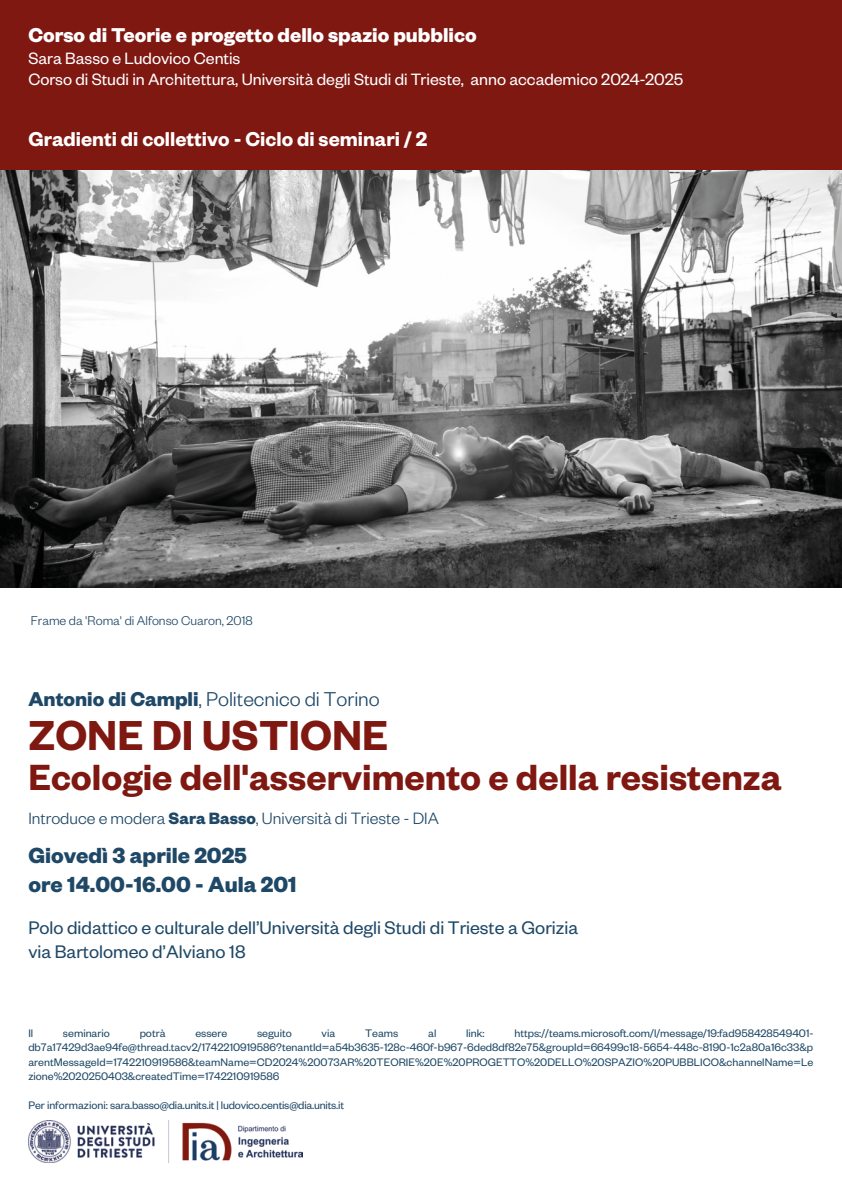
<style>
.page{position:relative;width:842px;height:1191px;background:#fff}
.page>*{position:absolute;margin:0;border:0;box-sizing:border-box;transform-origin:0 0}
.t1{font:600 46px "Founders Grotesk";color:#801812}
.t2{font:600 40px "Founders Grotesk";color:#801812}
.t3{font:700 24px/28.8px "Founders Grotesk";color:#1f4867}
.t4{font:700 22px "Founders Grotesk";color:#fff}
.t5{font:600 22px "Founders Grotesk";color:#fff}
.t6{font:300 22px "Founders Grotesk";color:#1f4867}
.t7{font:20px/24px "Founders Grotesk";color:#1f4866}
.t8{font:18px/21.6px "Founders Grotesk";color:#fff}
.t9{font:300 18px "Founders Grotesk";color:#1f4867}
.t10{font:300 14px "Founders Grotesk";color:#1f4867}
.t11{font:12px/14.4px "Founders Grotesk";color:#1f4866;text-align:justify}
.s1{font-weight:700}
</style>
<div class="page">
<div style="left:0;top:0;width:842px;height:170px;background:#801812"></div>
<img style="left:0;top:170px;width:842px;height:417px">
<img style="left:28px;top:1120px;width:274px;height:42px">
<h3 class="t4" style="left:28px;top:21px;width:450px">Corso di Teorie e progetto dello spazio pubblico</h3>
<h3 class="t8" style="left:28px;top:46px;width:656px">Sara Basso e Ludovico Centis<br>Corso di Studi in Architettura, Università degli Studi di Trieste, anno accademico 2024-2025</h3>
<h3 class="t5" style="left:28px;top:125px;width:400px">Gradienti di collettivo - Ciclo di seminari / 2</h3>
<p class="t10" style="left:31px;top:611px;width:223px">Frame da 'Roma' di Alfonso Cuaron, 2018</p>
<h3 class="t6" style="left:28px;top:685px;width:353px"><span class="s1">Antonio di Campli</span>, Politecnico di Torino</h3>
<h1 class="t1" style="left:28px;top:706px;width:361px">ZONE DI USTIONE</h1>
<h2 class="t2" style="left:28px;top:752px;width:755px">Ecologie dell'asservimento e della resistenza</h2>
<h3 class="t9" style="left:28px;top:807px;width:412px">Introduce e modera <span class="s1">Sara Basso</span>, Università di Trieste - DIA</h3>
<h3 class="t3" style="left:28px;top:839px;width:270px">Giovedì 3 aprile 2025<br>ore 14.00-16.00 - Aula 201</h3>
<h3 class="t7" style="left:28px;top:914px;width:551px">Polo didattico e culturale dell’Università degli Studi di Trieste a Gorizia via Bartolomeo d’Alviano 18</h3>
<p class="t11" style="left:28px;top:1025px;width:787px;text-indent:486px">https://teams.microsoft.com/l/message/19:fad958428549401- db7a17429d3ae94fe@thread.tacv2/1742210919586?tenantId=a54b3635-128c-460f-b967-6ded8df82e75&amp;groupId=66499c18-5654-448c-8190-1c2a80a16c33&amp;p arentMessageId=1742210919586&amp;teamName=CD2024%20073AR%20TEORIE%20E%20PROGETTO%20DELLO%20SPAZIO%20PUBBLICO&amp;channelName=Le zione%2020250403&amp;createdTime=1742210919586</p>
<p class="t11" style="left:28px;top:1097px;width:317px">Per informazioni: sara.basso@dia.units.it | ludovico.centis@dia.units.it</p>
<p class="t11" style="left:28px;top:1025px;width:6px">Il</p>
<p class="t11" style="left:63px;top:1025px;width:48px">seminario</p>
<p class="t11" style="left:140px;top:1025px;width:27px">potrà</p>
<p class="t11" style="left:195px;top:1025px;width:33px">essere</p>
<p class="t11" style="left:257px;top:1025px;width:36px">seguito</p>
<p class="t11" style="left:322px;top:1025px;width:15px">via</p>
<p class="t11" style="left:365px;top:1025px;width:35px">Teams</p>
<p class="t11" style="left:428px;top:1025px;width:10px">al</p>
<p class="t11" style="left:466px;top:1025px;width:20px">link:</p>
</div>
